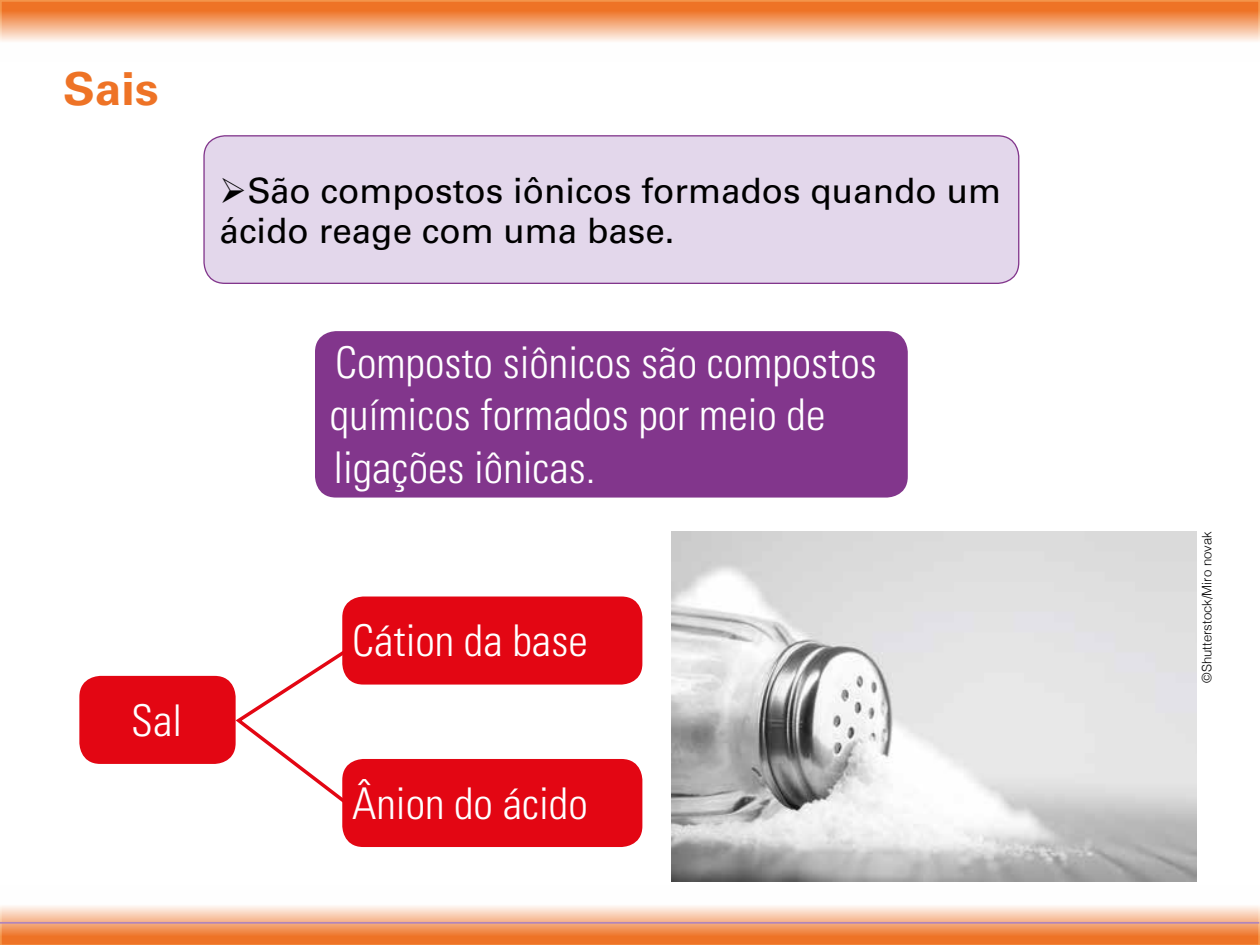
<style>
.page{position:relative;width:1260px;height:945px;background:#fff}
.page>*{position:absolute;margin:0;border:0;box-sizing:border-box;transform-origin:0 0}
.t1{font:700 45.5px "Univers LT Std";color:#ee7326;scale:1.05 1}
.t2{font:300 condensed 43.75px/52.5px "Univers LT Std";color:#fff}
.t3{font:35px/40.2px "Univers LT Std";color:#000}
.t4{font:300 13.12px "Helvetica";color:#000}
</style>
<div class="page">
<svg style="left:0;top:0;width:1260px;height:42px;background:#f4a675"></svg>
<svg style="left:0;top:906px;width:1260px;height:39px;background:#f3a675"></svg>
<svg style="left:233px;top:651px;width:122px;height:151px"></svg>
<hr style="left:0;top:922px;width:1259px;height:2px;background:#b085bb">
<div style="left:204px;top:136px;width:815px;height:147px;background:#e3d7eb;border-radius:21px"></div>
<div style="left:203px;top:135px;width:816px;height:149px;border:1px solid #82368c;border-radius:21px"></div>
<div style="left:315px;top:331px;width:593px;height:167px;background:#82368c;border-radius:21px"></div>
<div style="left:79px;top:676px;width:157px;height:88px;background:#e30613;border-radius:21px"></div>
<div style="left:342px;top:597px;width:300px;height:88px;background:#e30613;border-radius:21px"></div>
<div style="left:342px;top:759px;width:300px;height:88px;background:#e30613;border-radius:21px"></div>
<img style="left:672px;top:531px;width:525px;height:350px">
<p class="t1" style="left:63px;top:62px;width:93px">Sais</p>
<p class="t3" style="left:220px;top:171px;width:783px">➢São compostos iônicos formados quando um ácido reage com uma base.</p>
<p class="t2" style="left:330px;top:336px;width:549px">Composto siônicos são compostos químicos formados por meio de ligações iônicas.</p>
<p class="t2" style="left:131px;top:694px;width:53px">Sal</p>
<p class="t2" style="left:352px;top:615px;width:237px">Cátion da base</p>
<p class="t2" style="left:352px;top:777px;width:237px">Ânion do ácido</p>
<p class="t4" style="left:1196px;top:683px;width:153px;rotate:-90deg">©Shutterstock/Miro novak</p>
</div>
